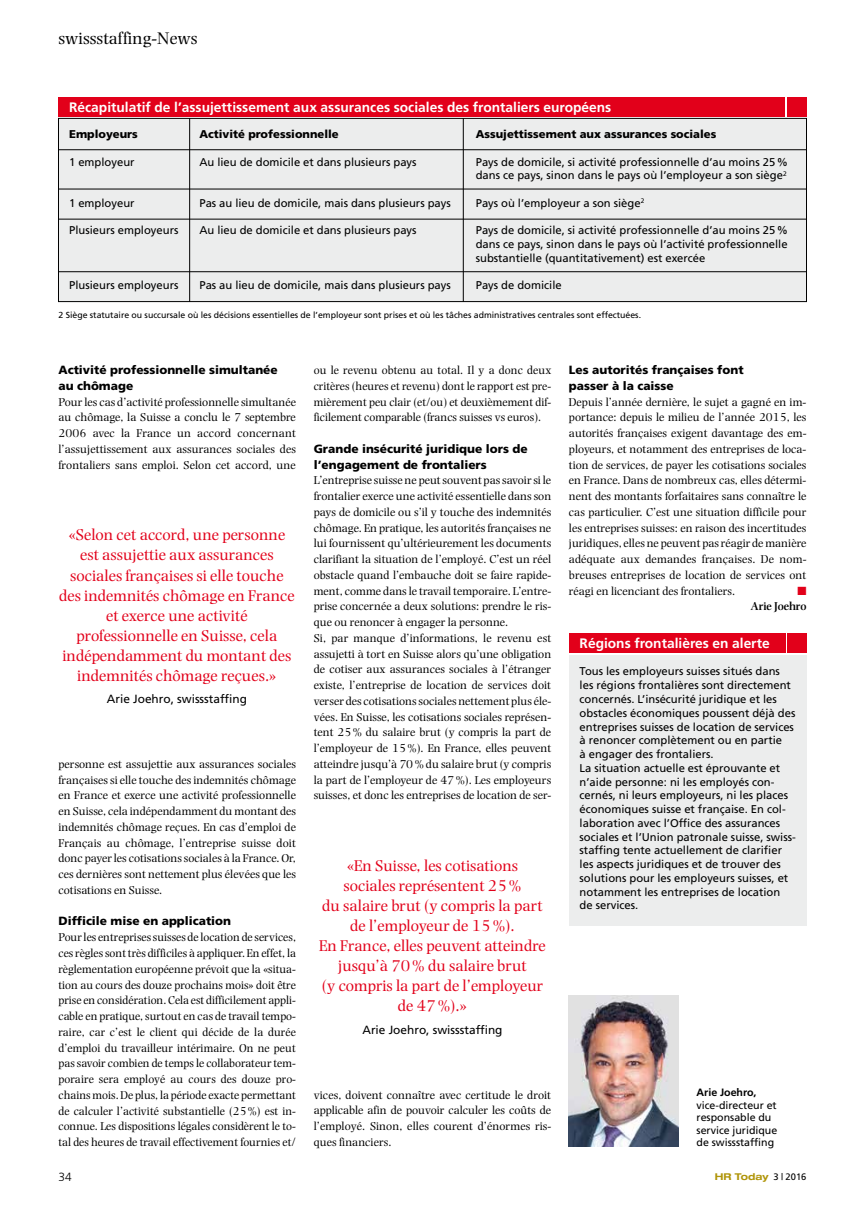
<style>
.page{position:relative;width:865px;height:1205px;background:#fff}
.page>*{position:absolute;margin:0;border:0;box-sizing:border-box;transform-origin:0 0}
.t1{font:17.5px "Photina";color:#000}
.t2{font:16.25px/20px "Photina";color:#e2001a;text-align:center}
.t3{font:700 13.75px "Frutiger";color:#fff}
.t4{font:11.88px/15.8px "Photina";color:#000;text-align:justify}
.t5{font:900 11.88px/15.8px "Frutiger";color:#000}
.t6{font:11.88px "Frutiger";color:#000}
.t7{font:600 11.88px "Photina";color:#000}
.t8{font:300 11.88px "Frutiger";color:#000}
.t9{font:11.88px "Zapf Dingbats ITC";color:#e2001a}
.t10{font:11.25px/13.8px "Frutiger";color:#000}
.t11{font:900 11.25px "Frutiger";color:#000}
.t12{font:10.62px/12.5px "Frutiger";color:#000}
.t13{font:700 10.62px "Frutiger";color:#000}
.t14{font:700 expanded 9.38px "Helvetica Neue LT";color:#b09509}
.t15{font:8.75px "Frutiger";color:#000}
.s1{font-family:"Frutiger";font-weight:400;font-stretch:normal;color:#000}
</style>
<div class="page">
<img style="left:569px;top:995px;width:110px;height:151px">
<div style="left:58px;top:118px;width:748px;height:184px;background:#eceded"></div>
<div style="left:58px;top:118px;width:748px;height:184px;border:1px solid #000"></div>
<div style="left:58px;top:97px;width:727px;height:20px;background:#e2001a"></div>
<div style="left:787px;top:97px;width:19px;height:20px;background:#e2001a"></div>
<hr style="left:58px;top:149px;width:748px;height:1px;background:#000">
<hr style="left:58px;top:189px;width:748px;height:1px;background:#000">
<hr style="left:58px;top:219px;width:748px;height:1px;background:#000">
<hr style="left:58px;top:271px;width:748px;height:1px;background:#000">
<hr style="left:189px;top:118px;width:1px;height:184px;background:#000">
<hr style="left:463px;top:118px;width:1px;height:184px;background:#000">
<div style="left:569px;top:655px;width:237px;height:270px;background:#eceded"></div>
<div style="left:569px;top:634px;width:216px;height:19px;background:#e2001a"></div>
<div style="left:787px;top:634px;width:19px;height:19px;background:#e2001a"></div>
<h1 class="t1" style="left:58px;top:28px;width:141px">swissstaffing-News</h1>
<p class="t3" style="left:69px;top:99px;width:543px">Récapitulatif de l’assujettissement aux assurances sociales des frontaliers européens</p>
<p class="t11" style="left:69px;top:127px;width:70px">Employeurs</p>
<p class="t10" style="left:69px;top:155px;width:67px">1 employeur</p>
<p class="t10" style="left:69px;top:196px;width:67px">1 employeur</p>
<p class="t10" style="left:69px;top:223px;width:111px">Plusieurs employeurs</p>
<p class="t10" style="left:69px;top:278px;width:111px">Plusieurs employeurs</p>
<p class="t11" style="left:199px;top:127px;width:141px">Activité professionnelle</p>
<p class="t10" style="left:199px;top:155px;width:219px">Au lieu de domicile et dans plusieurs pays</p>
<p class="t10" style="left:199px;top:196px;width:253px">Pas au lieu de domicile, mais dans plusieurs pays</p>
<p class="t10" style="left:199px;top:223px;width:219px">Au lieu de domicile et dans plusieurs pays</p>
<p class="t10" style="left:199px;top:278px;width:253px">Pas au lieu de domicile, mais dans plusieurs pays</p>
<p class="t11" style="left:476px;top:127px;width:242px">Assujettissement aux assurances sociales</p>
<p class="t10" style="left:476px;top:155px;width:314px">Pays de domicile, si activité professionnelle d’au moins 25% dans ce pays, sinon dans le pays où l’employeur a son siège<sup>2</sup></p>
<p class="t10" style="left:476px;top:196px;width:170px">Pays où l’employeur a son siège<sup>2</sup></p>
<p class="t10" style="left:476px;top:223px;width:314px;text-align:justify">Pays de domicile, si activité professionnelle d’au moins 25% dans ce pays, sinon dans le pays où l’activité professionnelle substantielle (quantitativement) est exercée</p>
<p class="t10" style="left:476px;top:278px;width:87px">Pays de domicile</p>
<p class="t15" style="left:58px;top:310px;width:584px">2 Siège statutaire ou succursale où les décisions essentielles de l’employeur sont prises et où les tâches administratives centrales sont effectuées.</p>
<p class="t5" style="left:58px;top:362px;width:221px">Activité professionnelle simultanée au chômage</p>
<p class="t4" style="left:58px;top:394px;width:239px">Pour les cas d’activité professionnelle simultanée au chômage, la Suisse a conclu le 7 septembre 2006 avec la France un accord concernant l’assujettissement aux assurances sociales des frontaliers sans emploi. Selon cet accord, une</p>
<p class="t2" style="left:59px;top:525px;width:237px">«Selon cet accord, une personne est assujettie aux assurances sociales françaises si elle touche des indemnités chômage en France et exerce une activité professionnelle en Suisse, cela indépendamment du montant des indemnités chômage reçues.»</p>
<p class="t6" style="left:107px;top:692px;width:142px">Arie Joehro, swissstaffing</p>
<p class="t4" style="left:58px;top:756px;width:239px">personne est assujettie aux assurances sociales françaises si elle touche des indemnités chômage en France et exerce une activité professionnelle en Suisse, cela indépendamment du montant des indemnités chômage reçues. En cas d’emploi de Français au chômage, l’entreprise suisse doit donc payer les cotisations sociales à la France. Or, ces dernières sont nettement plus élevées que les cotisations en Suisse.</p>
<p class="t5" style="left:58px;top:913px;width:174px">Difficile mise en application</p>
<p class="t4" style="left:58px;top:929px;width:239px">Pour les entreprises suisses de location de services, ces règles sont très difficiles à appliquer. En effet, la règlementation européenne prévoit que la «situa&shy;tion au cours des douze prochains mois» doit être prise en considération. Cela est difficilement appli&shy;cable en pratique, surtout en cas de travail tempo&shy;raire, car c’est le client qui décide de la durée d’emploi du travailleur intérimaire. On ne peut pas savoir combien de temps le collaborateur tem&shy;poraire sera employé au cours des douze pro&shy;chains mois. De plus, la période exacte permettant de calculer l’activité substantielle (25%) est in&shy;connue. Les dispositions légales considèrent le to&shy;tal des heures de travail effectivement fournies et/</p>
<p class="t4" style="left:314px;top:362px;width:239px">ou le revenu obtenu au total. Il y a donc deux critères (heures et revenu) dont le rapport est pre&shy;mièrement peu clair (et/ou) et deuxièmement dif&shy;ficilement comparable (francs suisses vs euros).</p>
<p class="t5" style="left:314px;top:441px;width:215px">Grande insécurité juridique lors de l’engagement de frontaliers</p>
<p class="t4" style="left:314px;top:473px;width:239px;text-align:left">L’entreprise suisse ne peut souvent pas savoir si le frontalier exerce une activité essentielle dans son pays de domicile ou s’il y touche des indemnités chômage. En pratique, les autorités françaises ne lui fournissent qu’ultérieurement les documents clarifiant la situation de l’employé. C’est un réel obstacle quand l’embauche doit se faire rapide&shy;ment, comme dans le travail temporaire. L’entre&shy;prise concernée a deux solutions: prendre le ris&shy;que ou renoncer à engager la personne.<br>Si, par manque d’informations, le revenu est assujetti à tort en Suisse alors qu’une obligation de cotiser aux assurances sociales à l’étranger existe, l’entreprise de location de services doit verser des cotisations sociales nettement plus éle&shy;vées. En Suisse, les cotisations sociales représen&shy;tent 25% du salaire brut (y compris la part de l’employeur de 15%). En France, elles peuvent atteindre jusqu’à 70% du salaire brut (y compris la part de l’employeur de 47%). Les employeurs suisses, et donc les entreprises de location de ser-</p>
<h2 class="t2" style="left:319px;top:856px;width:228px">«En Suisse, les cotisations sociales représentent 25%<br>du salaire brut (y compris la part de l’employeur de 15%).<br>En France, elles peuvent atteindre jusqu’à 70% du salaire brut<br>(y compris la part de l’employeur de 47%).»</h2>
<p class="t6" style="left:362px;top:1023px;width:142px">Arie Joehro, swissstaffing</p>
<p class="t5" style="left:569px;top:362px;width:176px">Les autorités françaises font passer à la caisse</p>
<p class="t4" style="left:569px;top:394px;width:239px">Depuis l’année dernière, le sujet a gagné en im&shy;portance: depuis le milieu de l’année 2015, les autorités françaises exigent davantage des em&shy;ployeurs, et notamment des entreprises de loca&shy;tion de services, de payer les cotisations sociales en France. Dans de nombreux cas, elles détermi&shy;nent des montants forfaitaires sans connaître le cas particulier. C’est une situation difficile pour les entreprises suisses: en raison des incertitudes juridiques, elles ne peuvent pas réagir de manière adéquate aux demandes françaises. De nom&shy;breuses entreprises de location de services ont réagi en licenciant des frontaliers.</p>
<p class="t9" style="left:797px;top:585px;width:11px">■</p>
<p class="t7" style="left:750px;top:600px;width:58px">Arie Joehro</p>
<p class="t3" style="left:579px;top:635px;width:191px">Régions frontalières en alerte</p>
<p class="t10" style="left:579px;top:664px;width:218px">Tous les employeurs suisses situés dans les régions frontalières sont directement concernés. L’insécurité juridique et les obstacles économiques poussent déjà des entreprises suisses de location de services à renoncer complètement ou en partie<br>à engager des frontaliers.<br>La situation actuelle est éprouvante et n’aide personne: ni les employés con&shy;cernés, ni leurs employeurs, ni les places économiques suisse et française. En col&shy;laboration avec l’Office des assurances sociales et l’Union patronale suisse, swiss&shy;staffing tente actuellement de clarifier les aspects juridiques et de trouver des solutions pour les employeurs suisses, et notamment les entreprises de location de services.</p>
<p class="t4" style="left:314px;top:1087px;width:239px">vices, doivent connaître avec certitude le droit applicable afin de pouvoir calculer les coûts de l’employé. Sinon, elles courent d’énormes ris&shy;ques financiers.</p>
<p class="t13" style="left:696px;top:1086px;width:61px">Arie Joehro,</p>
<p class="t12" style="left:696px;top:1098px;width:82px">vice-directeur et responsable du service juridique de swissstaffing</p>
<p class="t8" style="left:58px;top:1169px;width:15px">34</p>
<p class="t14" style="left:715px;top:1171px;width:93px">HR Today <span class="s1">3 | 2016</span></p>
</div>
